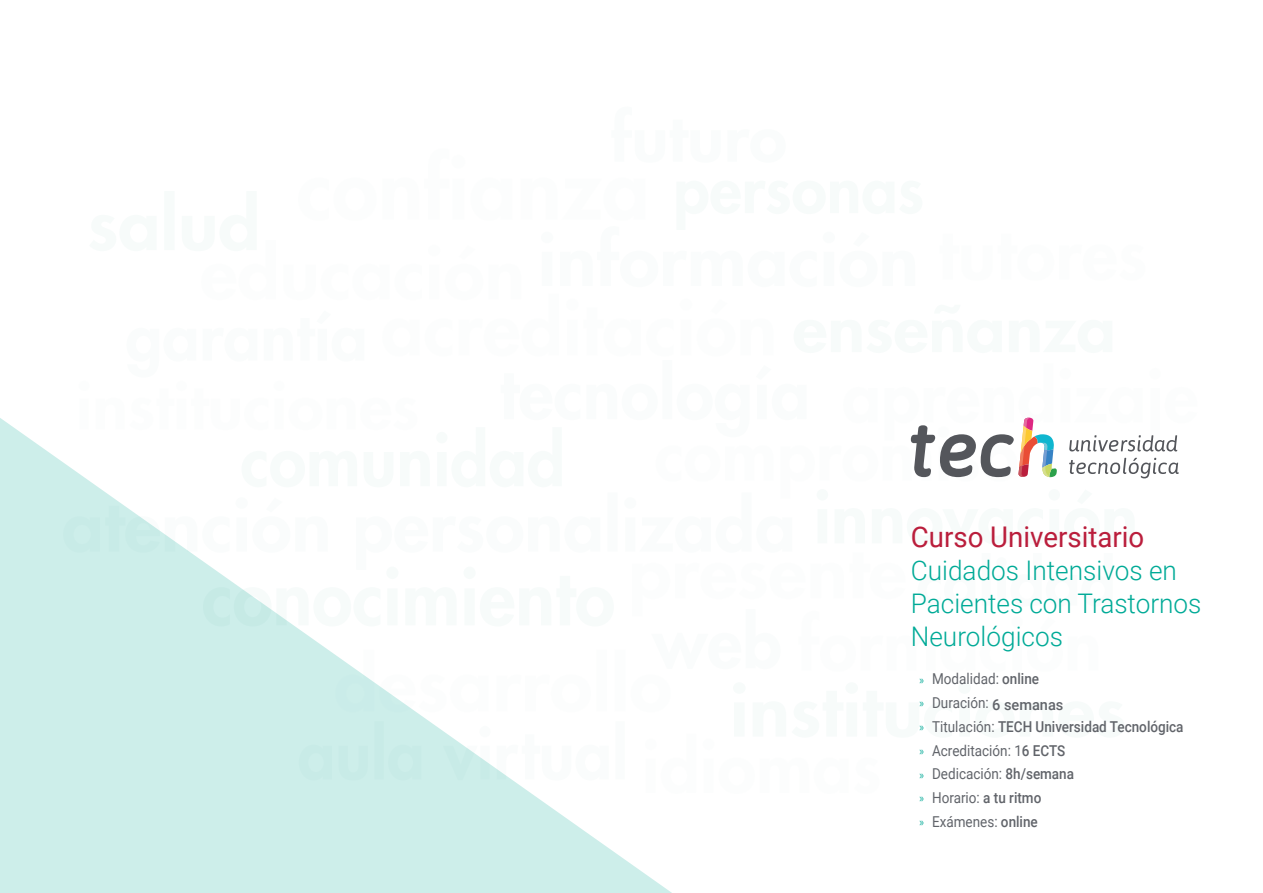
<style>
.page{position:relative;width:1263px;height:893px;background:#fff}
.page>*{position:absolute;margin:0;border:0;box-sizing:border-box;transform-origin:0 0}
.t1{font:28.5px "Roboto";color:#ba1e3c}
.t2{font:300 27px/33px "Roboto";color:#00aa97}
.t3{font:15px/23.7px "Roboto";color:#61646a;scale:.9 1}
.s1{font-family:"Myriad Pro";font-size:12px;color:#00a996}
.s2{font-weight:500}
</style>
<div class="page">
<svg style="left:0;top:418px;width:672px;height:475px;background:#d1efeb"></svg>
<svg style="left:63px;top:417px;width:1116px;height:377px"></svg>
<h1 class="t1" style="left:911px;top:517px;width:235px">Curso Universitario</h1>
<h2 class="t2" style="left:911px;top:553px;width:292px">Cuidados Intensivos en<br>Pacientes con Trastornos<br>Neurológicos</h2>
<p class="t3" style="left:919px;top:667px;width:295px"><span class="s1">»</span> Modalidad: <span class="s2">online<br></span><span class="s1">»</span> Duración: <span class="s2">6 semanas<br></span><span class="s1">»</span> Titulación: <span class="s2">TECH Universidad Tecnológica </span><span class="s1">»</span> Acreditación: 1<span class="s2">6 ECTS<br></span><span class="s1">»</span> Dedicación: <span class="s2">8h/semana<br></span><span class="s1">»</span> Horario: <span class="s2">a tu ritmo<br></span><span class="s1">»</span> Exámenes: <span class="s2">online</span></p>
</div>
